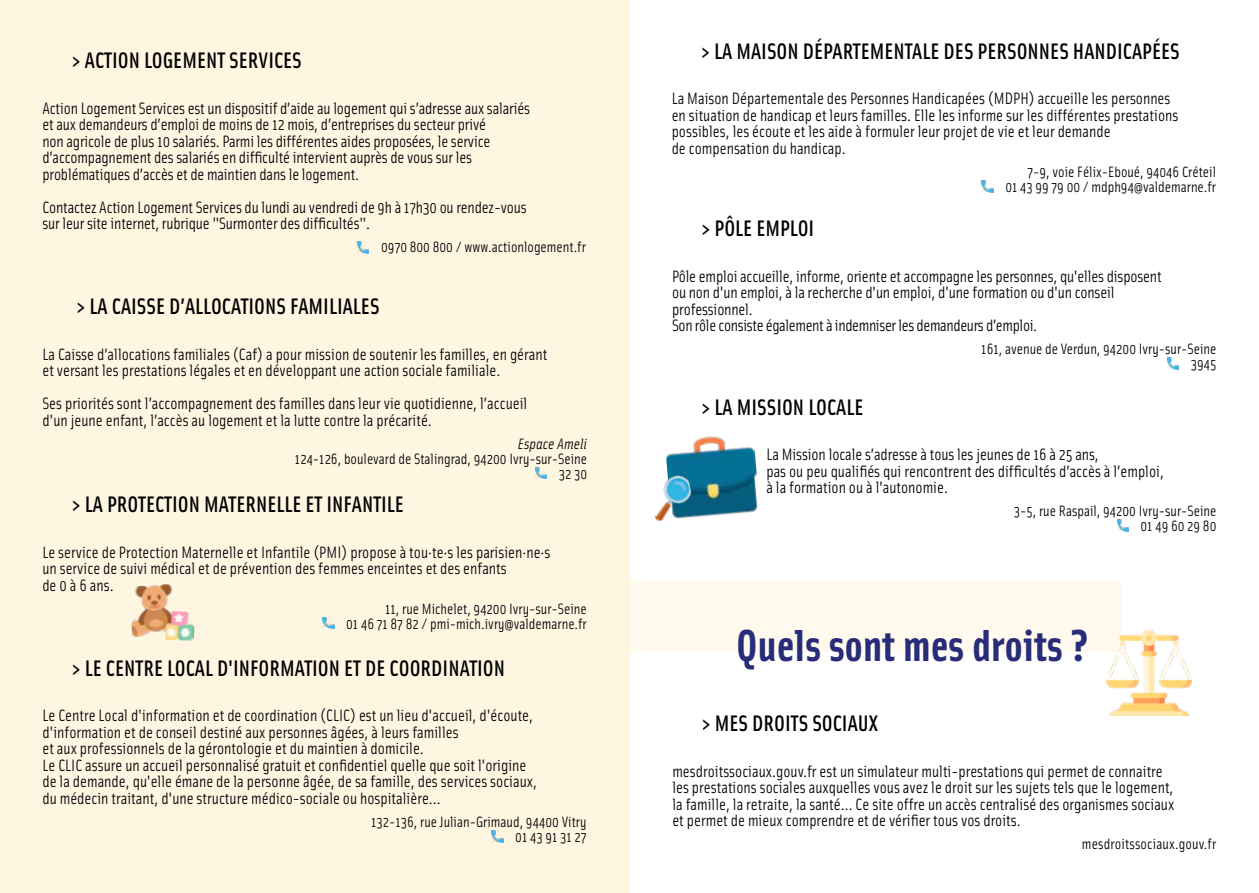
<style>
.page{position:relative;width:1259px;height:893px;background:#fff}
.page>*{position:absolute;margin:0;border:0;box-sizing:border-box;transform-origin:0 0}
.t1{font:700 45px "Solex";color:#282c79}
.t2{font:500 22.5px "Solex";color:#020203}
.t3{font:16.5px/16.5px "Solex";color:#020203}
.t4{font:15px/15px "Solex";color:#020203;text-align:right}
.t5{font:italic 15px "Solex";color:#020203}
</style>
<div class="page">
<div style="left:0;top:0;width:629px;height:893px;background:#fff6e2"></div>
<img style="left:131px;top:584px;width:42px;height:53px">
<img style="left:165px;top:611px;width:30px;height:30px">
<svg style="left:323px;top:617px;width:11px;height:12px"></svg>
<svg style="left:492px;top:831px;width:11px;height:11px"></svg>
<svg style="left:982px;top:181px;width:11px;height:11px"></svg>
<svg style="left:1167px;top:358px;width:12px;height:11px"></svg>
<svg style="left:1117px;top:520px;width:11px;height:11px"></svg>
<div style="left:629px;top:581px;width:493px;height:71px;background:#fffaed"></div>
<img style="left:1106px;top:631px;width:85px;height:85px">
<img style="left:666px;top:436px;width:92px;height:82px">
<img style="left:655px;top:474px;width:40px;height:47px">
<svg style="left:535px;top:467px;width:12px;height:12px"></svg>
<svg style="left:357px;top:242px;width:11px;height:11px"></svg>
<h2 class="t2" style="left:72px;top:46px;width:231px">&gt; ACTION LOGEMENT SERVICES</h2>
<p class="t3" style="left:42px;top:99px;width:489px">Action Logement Services est un dispositif d’aide au logement qui s’adresse aux salariés et aux demandeurs d’emploi de moins de 12 mois, d’entreprises du secteur privé<br>non agricole de plus 10 salariés. Parmi les différentes aides proposées, le service d’accompagnement des salariés en difficulté intervient auprès de vous sur les problématiques d’accès et de maintien dans le logement.</p>
<p class="t3" style="left:42px;top:198px;width:486px">Contactez Action Logement Services du lundi au vendredi de 9h à 17h30 ou rendez-vous sur leur site internet, rubrique "Surmonter des difficultés".</p>
<p class="t4" style="left:381px;top:239px;width:206px">0970 800 800 / www.actionlogement.fr</p>
<h2 class="t2" style="left:77px;top:292px;width:304px">&gt; LA CAISSE D’ALLOCATIONS FAMILIALES</h2>
<p class="t3" style="left:42px;top:345px;width:506px">La Caisse d’allocations familiales (Caf) a pour mission de soutenir les familles, en gérant et versant les prestations légales et en développant une action sociale familiale.</p>
<p class="t3" style="left:42px;top:395px;width:486px">Ses priorités sont l’accompagnement des familles dans leur vie quotidienne, l’accueil d'un jeune enfant, l’accès au logement et la lutte contre la précarité.</p>
<p class="t5" style="left:518px;top:434px;width:71px">Espace Ameli</p>
<p class="t4" style="left:295px;top:451px;width:294px">124-126, boulevard de Stalingrad, 94200 Ivry-sur-Seine<br>32 30</p>
<h2 class="t2" style="left:72px;top:490px;width:333px">&gt; LA PROTECTION MATERNELLE ET INFANTILE</h2>
<p class="t3" style="left:42px;top:543px;width:510px">Le service de Protection Maternelle et Infantile (PMI) propose à tou·te·s les parisien·ne·s un service de suivi médical et de prévention des femmes enceintes et des enfants<br>de 0 à 6 ans.</p>
<p class="t4" style="left:346px;top:600px;width:242px">11, rue Michelet, 94200 Ivry-sur-Seine<br>01 46 71 87 82 / pmi-mich.ivry@valdemarne.fr</p>
<h2 class="t2" style="left:72px;top:654px;width:434px">&gt; LE CENTRE LOCAL D'INFORMATION ET DE COORDINATION</h2>
<p class="t3" style="left:42px;top:707px;width:496px">Le Centre Local d'information et de coordination (CLIC) est un lieu d'accueil, d'écoute, d'information et de conseil destiné aux personnes âgées, à leurs familles<br>et aux professionnels de la gérontologie et du maintien à domicile.<br>Le CLIC assure un accueil personnalisé gratuit et confidentiel quelle que soit l'origine de la demande, qu'elle émane de la personne âgée, de sa famille, des services sociaux, du médecin traitant, d'une structure médico-sociale ou hospitalière…</p>
<p class="t4" style="left:371px;top:814px;width:217px">132-136, rue Julian-Grimaud, 94400 Vitry<br>01 43 91 31 27</p>
<h2 class="t2" style="left:701px;top:37px;width:480px">&gt; LA MAISON DÉPARTEMENTALE DES PERSONNES HANDICAPÉES</h2>
<p class="t3" style="left:671px;top:90px;width:508px">La Maison Départementale des Personnes Handicapées (MDPH) accueille les personnes en situation de handicap et leurs familles. Elle les informe sur les différentes prestations possibles, les écoute et les aide à formuler leur projet de vie et leur demande<br>de compensation du handicap.</p>
<h2 class="t2" style="left:702px;top:214px;width:114px">&gt; PÔLE EMPLOI</h2>
<p class="t4" style="left:1005px;top:164px;width:212px">7-9, voie Félix-Eboué, 94046 Créteil<br>01 43 99 79 00 / mdph94@valdemarne.fr</p>
<p class="t3" style="left:672px;top:267px;width:491px">Pôle emploi accueille, informe, oriente et accompagne les personnes, qu'elles disposent ou non d'un emploi, à la recherche d'un emploi, d'une formation ou d'un conseil professionnel.<br>Son rôle consiste également à indemniser les demandeurs d’emploi.</p>
<h2 class="t2" style="left:702px;top:392px;width:163px">&gt; LA MISSION LOCALE</h2>
<p class="t4" style="left:981px;top:341px;width:237px">161, avenue de Verdun, 94200 Ivry-sur-Seine<br>3945</p>
<p class="t3" style="left:766px;top:446px;width:399px">La Mission locale s’adresse à tous les jeunes de 16 à 25 ans,<br>pas ou peu qualifiés qui rencontrent des difficultés d’accès à l’emploi, à la formation ou à l’autonomie.</p>
<p class="t4" style="left:1014px;top:503px;width:204px">3-5, rue Raspail, 94200 Ivry-sur-Seine<br>01 49 60 29 80</p>
<h1 class="t1" style="left:736px;top:616px;width:354px">Quels sont mes droits ?</h1>
<h2 class="t2" style="left:702px;top:709px;width:177px">&gt; MES DROITS SOCIAUX</h2>
<p class="t3" style="left:672px;top:762px;width:503px">mesdroitssociaux.gouv.fr est un simulateur multi-prestations qui permet de connaitre les prestations sociales auxquelles vous avez le droit sur les sujets tels que le logement, la famille, la retraite, la santé… Ce site offre un accès centralisé des organismes sociaux et permet de mieux comprendre et de vérifier tous vos droits.</p>
<p class="t4" style="left:1082px;top:836px;width:136px">mesdroitssociaux.gouv.fr</p>
</div>
